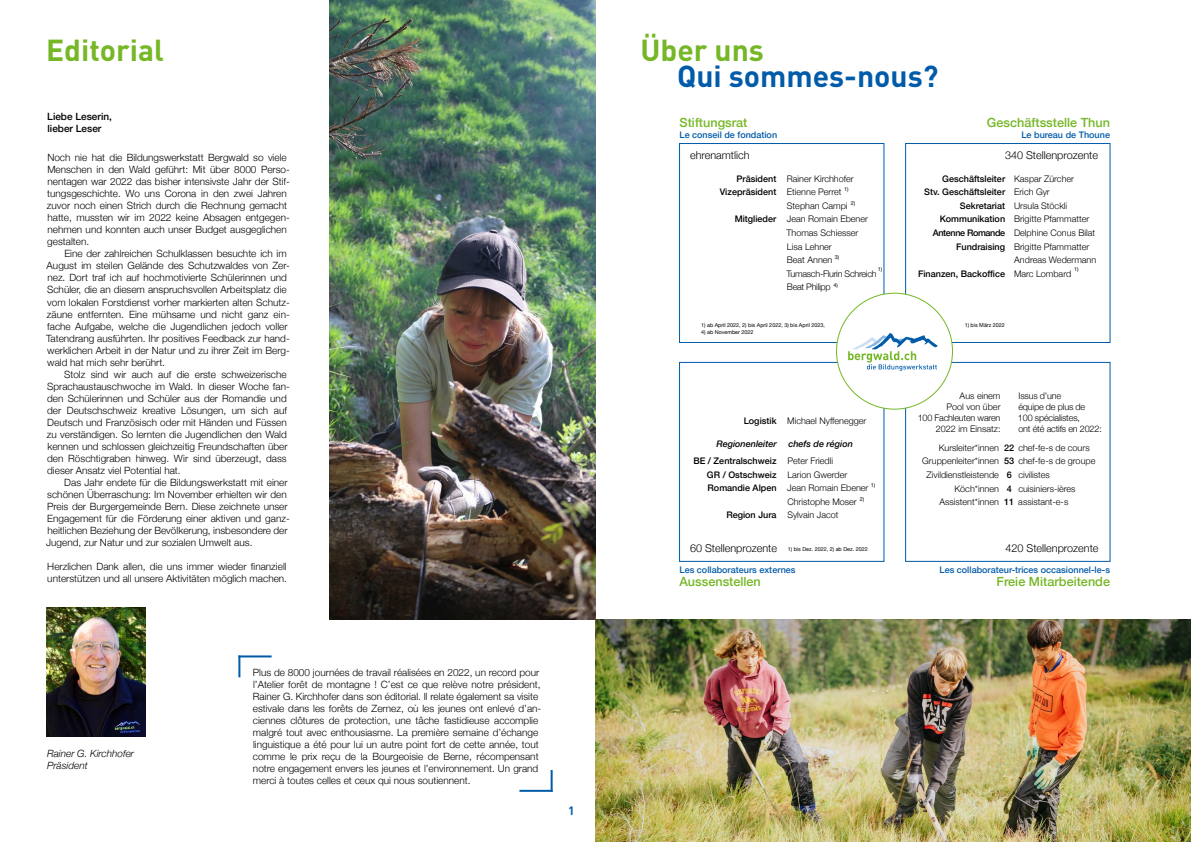
<style>
.page{position:relative;width:1191px;height:842px;background:#fff}
.page>*{position:absolute;margin:0;border:0;box-sizing:border-box;transform-origin:0 0}
.t1{font:700 30px "DIN";color:#75b726}
.t2{font:700 30px "DIN";color:#005ba9}
.t3{font:500 12.7px "Helvetica Neue";color:#75b726}
.t4{font:700 12px "DIN";color:#005ba9}
.t5{font:300 10.8px "Helvetica Neue";color:#000}
.t6{font:300 10px/12px "Helvetica Neue";color:#000}
.t7{font:italic 300 10px/12px "Helvetica Neue";color:#000}
.t8{font:500 10px/12px "Helvetica Neue";color:#000}
.t9{font:300 9px/13.6px "Helvetica Neue";color:#000}
.t10{font:500 9px/13.6px "Helvetica Neue";color:#000;text-align:right}
.t11{font:500 9px "Helvetica Neue";color:#005ba9}
.t12{font:300 9px/10.8px "Helvetica Neue";letter-spacing:-.02em;color:#000}
.t13{font:italic 500 9px "Helvetica Neue";color:#000}
.t14{font:5.4px "Helvetica Neue";color:#000}
.s1{font-weight:500}
</style>
<div class="page">
<img style="left:47px;top:607px;width:99px;height:130px">
<div style="left:679px;top:143px;width:205px;height:200px;border:1px solid #005ba9"></div>
<div style="left:905px;top:143px;width:205px;height:200px;border:1px solid #005ba9"></div>
<div style="left:679px;top:362px;width:205px;height:200px;border:1px solid #005ba9"></div>
<div style="left:905px;top:362px;width:205px;height:200px;border:1px solid #005ba9"></div>
<div style="left:836px;top:293px;width:116px;height:116px;background:#fff;border-radius:50%"></div>
<svg style="left:848px;top:333px;width:89px;height:38px"></svg>
<img style="left:595px;top:619px;width:596px;height:223px">
<img style="left:329px;top:0;width:266px;height:619px">
<hr style="left:239px;top:655px;width:31px;height:2px;background:#005ba9">
<hr style="left:520px;top:790px;width:31px;height:2px;background:#005ba9">
<hr style="left:238px;top:656px;width:2px;height:20px;background:#005ba9">
<hr style="left:550px;top:771px;width:2px;height:20px;background:#005ba9">
<h1 class="t1" style="left:46px;top:30px;width:119px">Editorial</h1>
<h1 class="t1" style="left:640px;top:30px;width:125px">Über uns</h1>
<h1 class="t2" style="left:677px;top:56px;width:263px">Qui sommes-nous?</h1>
<p class="t8" style="left:47px;top:110px;width:66px">Liebe Leserin, lieber Leser</p>
<p class="t3" style="left:679px;top:113px;width:69px">Stiftungsrat</p>
<p class="t3" style="left:987px;top:113px;width:125px">Geschäftsstelle Thun</p>
<p class="t11" style="left:679px;top:128px;width:99px">Le conseil de fondation</p>
<p class="t11" style="left:1021px;top:128px;width:90px">Le bureau de Thoune</p>
<p class="t6" style="left:47px;top:151px;width:244px">Noch nie hat die Bildungswerkstatt Bergwald so viele Menschen in den Wald geführt: Mit über 8000 Perso&shy;nentagen war 2022 das bisher intensivste Jahr der Stif&shy;tungsgeschichte. Wo uns Corona in den zwei Jahren zuvor noch einen Strich durch die Rechnung gemacht hatte, mussten wir im 2022 keine Absagen entgegen&shy;nehmen und konnten auch unser Budget ausgeglichen gestalten.</p>
<p class="t6" style="left:46px;top:247px;width:245px;text-indent:18px">Eine der zahlreichen Schulklassen besuchte ich im August im steilen Gelände des Schutzwaldes von Zer&shy;nez. Dort traf ich auf hochmotivierte Schülerinnen und Schüler, die an diesem anspruchsvollen Arbeitsplatz die vom lokalen Forstdienst vorher markierten alten Schutz&shy;zäune entfernten. Eine mühsame und nicht ganz ein&shy;fache Aufgabe, welche die Jugendlichen jedoch voller Tatendrang ausführten. Ihr positives Feedback zur hand&shy;werklichen Arbeit in der Natur und zu ihrer Zeit im Berg&shy;wald hat mich sehr berührt.</p>
<p class="t6" style="left:47px;top:367px;width:244px;text-indent:17px">Stolz sind wir auch auf die erste schweizerische Sprachaustauschwoche im Wald. In dieser Woche fan&shy;den Schülerinnen und Schüler aus der Romandie und der Deutschschweiz kreative Lösungen, um sich auf Deutsch und Französisch oder mit Händen und Füssen zu verständigen. So lernten die Jugendlichen den Wald kennen und schlossen gleichzeitig Freundschaften über den Röschtigraben hinweg. Wir sind überzeugt, dass dieser Ansatz viel Potential hat.</p>
<p class="t6" style="left:46px;top:475px;width:245px;text-indent:18px">Das Jahr endete für die Bildungswerkstatt mit einer schönen Überraschung: Im November erhielten wir den Preis der Burgergemeinde Bern. Diese zeichnete unser Engagement für die Förderung einer aktiven und ganz&shy;heitlichen Beziehung der Bevölkerung, insbesondere der Jugend, zur Natur und zur sozialen Umwelt aus.</p>
<p class="t6" style="left:47px;top:559px;width:241px">Herzlichen Dank allen, die uns immer wieder finanziell unterstützen und all unsere Aktivitäten möglich machen.</p>
<p class="t7" style="left:47px;top:746px;width:88px">Rainer G. Kirchhofer<br>Präsident</p>
<p class="t6" style="left:253px;top:666px;width:290px">Plus de 8000 journées de travail réalisées en 2022, un record pour l’Atelier forêt de montagne ! C’est ce que relève notre président, Rainer G. Kirchhofer dans son éditorial. Il relate également sa visite estivale dans les forêts de Zernez, où les jeunes ont enlevé d’an&shy;ciennes clôtures de protection, une tâche fastidieuse accomplie malgré tout avec enthousiasme. La première semaine d’échange linguistique a été pour lui un autre point fort de cette année, tout comme le prix reçu de la Bourgeoisie de Berne, récompensant notre engagement envers les jeunes et l’environnement. Un grand merci à toutes celles et ceux qui nous soutiennent.</p>
<p class="t4" style="left:568px;top:803px;width:8px">1</p>
<p class="t5" style="left:690px;top:146px;width:61px">ehrenamtlich</p>
<p class="t10" style="left:719px;top:171px;width:58px">Präsident<br>Vizepräsident</p>
<p class="t10" style="left:734px;top:212px;width:43px">Mitglieder</p>
<p class="t5" style="left:1005px;top:146px;width:95px">340 Stellenprozente</p>
<p class="t10" style="left:924px;top:171px;width:82px">Geschäftsleiter<br>Stv. Geschäftsleiter<br>Sekretariat<br>Kommunikation<br>Antenne Romande<br>Fundraising</p>
<p class="t10" style="left:918px;top:266px;width:89px">Finanzen, Backoffice</p>
<p class="t9" style="left:786px;top:171px;width:92px">Rainer Kirchhofer<br>Etienne Perret<br>Stephan Campi<br>Jean Romain Ebener<br>Thomas Schiesser<br>Lisa Lehner<br>Beat Annen<br>Tumasch-Flurin Schreich<br>Beat Philipp</p>
<p class="t9" style="left:1014px;top:171px;width:84px">Kaspar Zürcher<br>Erich Gyr<br>Ursula Stöckli<br>Brigitte Pfammatter<br>Delphine Conus Bilat<br>Brigitte Pfammatter<br>Andreas Wedermann<br>Marc Lombard</p>
<p class="t14" style="left:844px;top:185px;width:6px">1)</p>
<p class="t14" style="left:851px;top:199px;width:6px">2)</p>
<p class="t14" style="left:835px;top:253px;width:6px">3)</p>
<p class="t14" style="left:877px;top:266px;width:6px">1)</p>
<p class="t14" style="left:1074px;top:266px;width:6px">1)</p>
<p class="t14" style="left:833px;top:281px;width:6px">4)</p>
<p class="t14" style="left:701px;top:321px;width:125px">1) ab April 2022, 2) bis April 2022, 3) bis April 2023,</p>
<p class="t14" style="left:701px;top:328px;width:54px">4) ab November 2022</p>
<p class="t14" style="left:964px;top:321px;width:42px">1) bis März 2022</p>
<p class="t9" style="left:917px;top:390px;width:84px;line-height:10.8px;text-align:right">Aus einem<br>Pool von über<br>100 Fachleuten waren<br>2022 im Einsatz:</p>
<p class="t12" style="left:1018px;top:390px;width:85px">Issus d’une<br>équipe de plus de<br>100 spécialistes,<br>ont été actifs en 2022:</p>
<p class="t10" style="left:743px;top:413px;width:34px">Logistik</p>
<p class="t10" style="left:707px;top:453px;width:71px;text-align:justify;text-indent:-14px">BE / Zentralschweiz GR / Ostschweiz Romandie Alpen</p>
<p class="t10" style="left:726px;top:508px;width:52px">Region Jura</p>
<p class="t9" style="left:787px;top:413px;width:81px">Michael Nyffenegger</p>
<p class="t9" style="left:787px;top:453px;width:83px">Peter Friedli<br>Larion Gwerder<br>Jean Romain Ebener<br>Christophe Moser<br>Sylvain Jacot</p>
<p class="t13" style="left:716px;top:436px;width:62px">Regionenleiter</p>
<p class="t13" style="left:788px;top:436px;width:66px">chefs de région</p>
<p class="t9" style="left:922px;top:440px;width:78px;text-align:right">Kursleiter*innen<br>Gruppenleiter*innen<br>Zivildienstleistende<br>Köch*innen<br>Assistent*innen</p>
<p class="t9" style="left:1004px;top:440px;width:93px"><span class="s1">22</span> chef-fe-s de cours<br><span class="s1">53</span> chef-fe-s de groupe<br><span class="s1">6<br>4<br>11</span> assistant-e-s</p>
<p class="t9" style="left:1018px;top:467px;width:59px">civilistes cuisiniers-ières</p>
<p class="t14" style="left:871px;top:481px;width:6px">1)</p>
<p class="t14" style="left:860px;top:495px;width:6px">2)</p>
<p class="t5" style="left:690px;top:540px;width:88px">60 Stellenprozente</p>
<p class="t5" style="left:1005px;top:540px;width:95px">420 Stellenprozente</p>
<p class="t14" style="left:787px;top:545px;width:81px">1) bis Dez. 2022, 2) ab Dez. 2022</p>
<p class="t11" style="left:679px;top:562px;width:118px">Les collaborateurs externes</p>
<p class="t11" style="left:939px;top:562px;width:172px">Les collaborateur-trices occasionnel-le-s</p>
<p class="t3" style="left:679px;top:571px;width:83px">Aussenstellen</p>
<p class="t3" style="left:996px;top:571px;width:115px">Freie Mitarbeitende</p>
</div>
